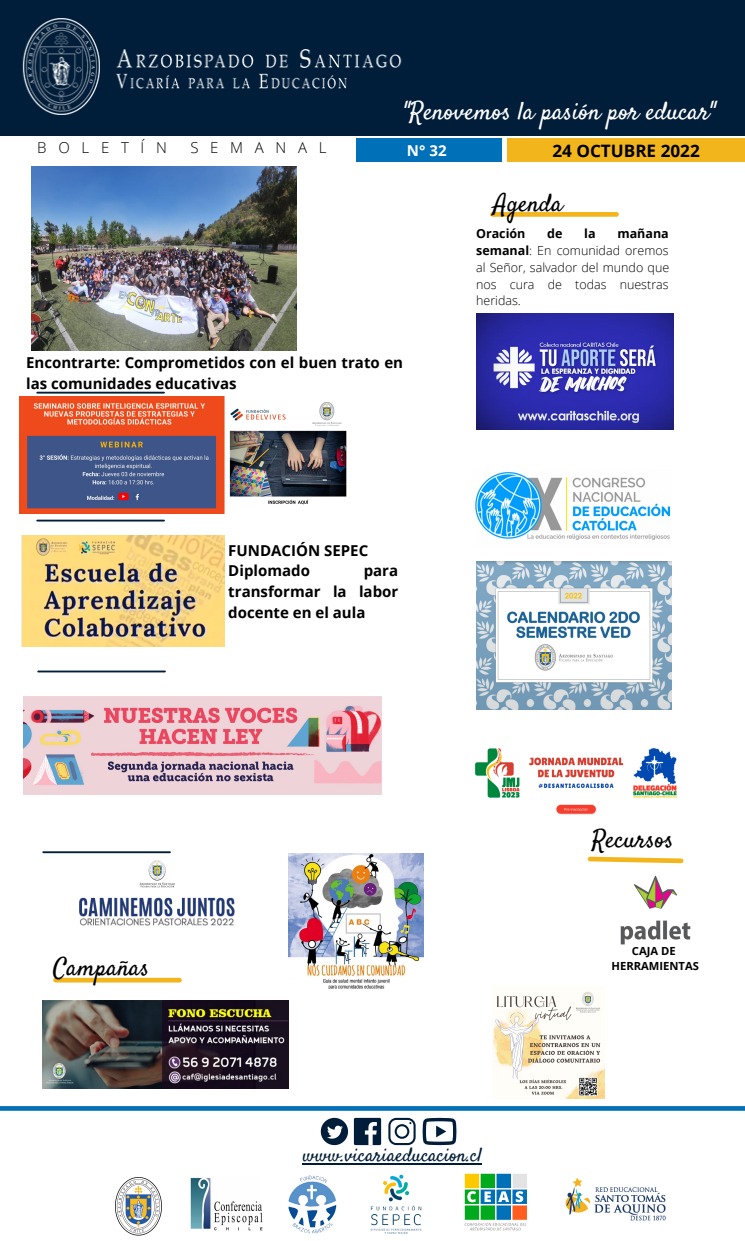
<style>
.page{position:relative;width:745px;height:1241px;background:#fff}
.page>*{position:absolute;margin:0;border:0;box-sizing:border-box;transform-origin:0 0}
.t1{font:25px "Satisfy";color:#fff}
.t2{font:25px "Satisfy";color:#000}
.t3{font:19.5px "Satisfy";color:#001d39}
.t4{font:700 17.12px "Open Sans";color:#000}
.t5{font:700 15px/20.6px "Open Sans";color:#000}
.t6{font:300 15px "Open Sans";color:#000}
.t7{font:700 15px "Open Sans";color:#fff}
.t8{font:300 12.5px/16.9px "Open Sans";color:#000;text-align:justify}
.t9{font:700 12.5px "Open Sans";color:#000}
.t10{font:700 11.25px/14.9px "Open Sans";color:#000;text-align:center}
.s1{font-weight:700}
</style>
<div class="page">
<div style="left:0;top:0;width:744px;height:135px;background:#001d39"></div>
<img style="left:464px;top:1173px;width:63px;height:58px">
<img style="left:190px;top:1177px;width:73px;height:54px">
<img style="left:288px;top:1175px;width:49px;height:59px">
<img style="left:115px;top:1177px;width:46px;height:59px">
<div style="left:354px;top:1117px;width:27px;height:27px;background:#001d39;border-radius:2px"></div>
<svg style="left:365px;top:1122px;width:12px;height:22px"></svg>
<svg style="left:321px;top:1117px;width:27px;height:27px"></svg>
<svg style="left:388px;top:1117px;width:27px;height:27px"></svg>
<svg style="left:422px;top:1117px;width:34px;height:27px"></svg>
<img style="left:370px;top:1174px;width:52px;height:60px">
<div style="left:55px;top:977px;width:124px;height:5px;background:#f2b51b"></div>
<svg style="left:0;top:1106px;width:744px;height:4px;background:#0573ba"></svg>
<div style="left:492px;top:212px;width:124px;height:5px;background:#f2b51b"></div>
<svg style="left:587px;top:856px;width:97px;height:6px"></svg>
<img style="left:620px;top:862px;width:71px;height:83px">
<img style="left:22px;top:18px;width:380px;height:97px">
<div style="left:356px;top:139px;width:145px;height:23px;background:#0070b9"></div>
<div style="left:507px;top:139px;width:237px;height:23px;background:#f2b51b"></div>
<img style="left:79px;top:860px;width:156px;height:66px">
<img style="left:565px;top:1178px;width:101px;height:43px">
<img style="left:42px;top:1000px;width:246px;height:88px">
<hr style="left:43px;top:851px;width:127px;height:2px;background:#001d39">
<img style="left:493px;top:991px;width:111px;height:107px">
<img style="left:288px;top:853px;width:135px;height:135px">
<hr style="left:37px;top:392px;width:127px;height:1px;background:#001d39">
<img style="left:476px;top:561px;width:195px;height:148px">
<hr style="left:38px;top:670px;width:127px;height:2px;background:#001d39">
<img style="left:475px;top:748px;width:202px;height:67px">
<img style="left:475px;top:471px;width:196px;height:69px">
<hr style="left:37px;top:519px;width:127px;height:2px;background:#001d39">
<img style="left:476px;top:313px;width:197px;height:117px">
<img style="left:21px;top:535px;width:203px;height:111px">
<img style="left:19px;top:396px;width:328px;height:117px">
<img style="left:23px;top:696px;width:358px;height:98px">
<img style="left:31px;top:167px;width:266px;height:184px">
<hr style="left:303px;top:1162px;width:179px;height:2px;background:#001d39">
<p class="t6" style="left:37px;top:137px;width:131px">B O L E T Í N</p>
<p class="t6" style="left:190px;top:137px;width:138px">S E M A N A L</p>
<h1 class="t1" style="left:403px;top:95px;width:313px">"Renovemos la pasión por educar"</h1>
<p class="t7" style="left:407px;top:140px;width:41px">N° 32</p>
<p class="t4" style="left:552px;top:139px;width:149px">24 OCTUBRE 2022</p>
<h1 class="t2" style="left:493px;top:187px;width:71px">Agenda</h1>
<p class="t9" style="left:476px;top:224px;width:51px">Oración</p>
<p class="t9" style="left:547px;top:224px;width:17px">de</p>
<p class="t9" style="left:584px;top:224px;width:13px">la</p>
<p class="t8" style="left:476px;top:224px;width:194px;text-indent:141px"><span class="s1">mañana semanal</span>: En comunidad oremos al Señor, salvador del mundo que nos cura de todas nuestras heridas.</p>
<p class="t5" style="left:26px;top:352px;width:378px">Encontrarte: Comprometidos con el buen trato en las comunidades educativas</p>
<p class="t5" style="left:228px;top:539px;width:141px">FUNDACIÓN SEPEC<br>Diplomado</p>
<p class="t5" style="left:228px;top:560px;width:171px;text-align:justify;text-indent:135px">para transformar la labor docente en el aula</p>
<h1 class="t2" style="left:53px;top:951px;width:97px">Campañas</h1>
<p class="t3" style="left:303px;top:1142px;width:180px">www.vicariaeducacion.cl</p>
<h1 class="t2" style="left:591px;top:823px;width:83px">Recursos</h1>
<p class="t10" style="left:611px;top:943px;width:89px">CAJA DE<br>HERRAMIENTAS</p>
</div>
